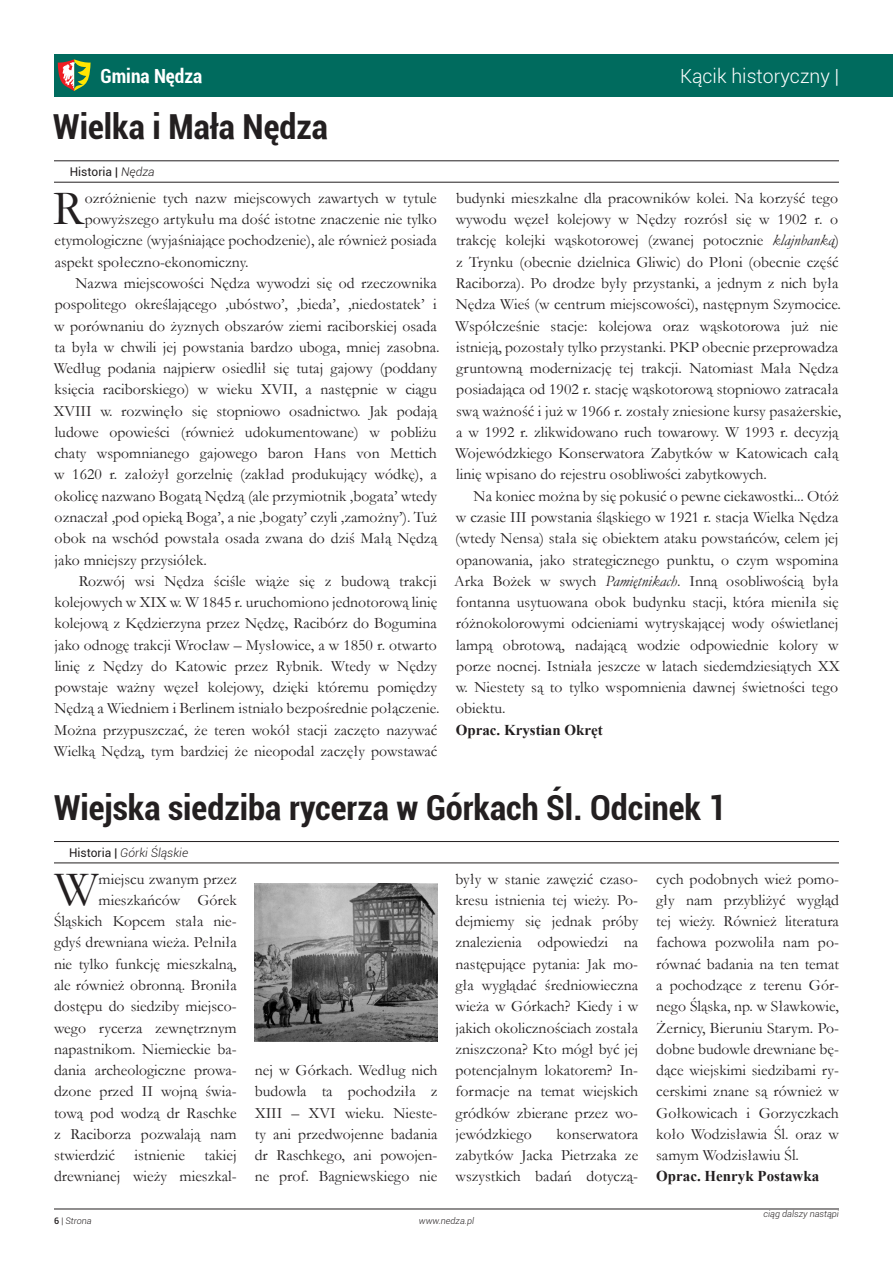
<style>
.page{position:relative;width:893px;height:1263px;background:#fff}
.page>*{position:absolute;margin:0;border:0;box-sizing:border-box;transform-origin:0 0}
.News_Body_Dropcap{font:49.8px "Garamond";color:#231f20}
.News_Title{font:700 condensed 34.5px "Roboto";color:#231f20}
.t1{font:300 19.5px "Roboto";color:#fff}
.t2{font:700 condensed 19.5px "Roboto";color:#fff}
.News_Body{font:15.75px/21.3px "Garamond";color:#231f20}
.News_Body_Dropcap-2{font:15.75px/21.3px "Garamond";color:#231f20;text-align:justify}
.News_Body_Dropcap-3{font:700 15px "Times New Roman";color:#231f20}
.Normalny{font:700 15px "Times New Roman";color:#231f20}
.News_Info_Bold{font:italic 300 12px "Roboto";color:#231f20}
.News_Info_Bold-2{font:12px "Roboto";color:#231f20}
.News_Title-2{font:italic 300 9px "Roboto";color:#231f20}
.s1{font-weight:300;font-style:italic}
.s2{font-style:italic}
.s3{font-weight:400;font-style:normal}
.s4{font-weight:500;font-style:normal}
.s5{font-style:normal}
</style>
<div class="page">
<div style="left:54px;top:54px;width:839px;height:43px;background:#006b5e"></div>
<svg style="left:58px;top:59px;width:33px;height:31px"></svg>
<hr style="left:54px;top:1209px;width:785px;height:1px;background:#231f20">
<hr style="left:54px;top:161px;width:785px;height:1px;background:#231f20">
<hr style="left:54px;top:182px;width:785px;height:1px;background:#231f20">
<hr style="left:54px;top:841px;width:785px;height:1px;background:#231f20">
<hr style="left:54px;top:863px;width:785px;height:1px;background:#231f20">
<img style="left:255px;top:884px;width:182px;height:157px">
<p class="t2" style="left:100px;top:62px;width:103px">Gmina Nędza</p>
<p class="t1" style="left:680px;top:62px;width:160px">Kącik historyczny |</p>
<p class="News_Title" style="left:53px;top:103px;width:276px">Wielka i Mała Nędza</p>
<p class="News_Info_Bold-2" style="left:70px;top:163px;width:86px">Historia | <span class="s1">Nędza</span></p>
<p class="News_Body_Dropcap" style="left:53px;top:175px;width:33px">R</p>
<p class="News_Body_Dropcap-2" style="left:85px;top:187px;width:353px">ozróżnienie tych nazw miejscowych zawartych w tytule</p>
<p class="News_Body_Dropcap-2" style="left:85px;top:208px;width:353px">powyższego artykułu ma dość istotne znaczenie nie tylko</p>
<p class="News_Body_Dropcap-2" style="left:55px;top:229px;width:384px">etymologiczne (wyjaśniające pochodzenie), ale również posiada</p>
<p class="News_Body_Dropcap-2" style="left:55px;top:251px;width:195px">aspekt społeczno-ekonomiczny.</p>
<p class="News_Body" style="left:53px;top:272px;width:388px;text-indent:22px">Nazwa miejscowości Nędza wywodzi się od rzeczownika pospolitego określającego ‚ubóstwo’, ‚bieda’, ‚niedostatek’ i w porównaniu do żyznych obszarów ziemi raciborskiej osada ta była w chwili jej powstania bardzo uboga, mniej zasobna.<br>Według podania najpierw osiedlił się tutaj gajowy (poddany księcia raciborskiego) w wieku XVII, a następnie w ciągu XVIII w. rozwinęło się stopniowo osadnictwo. Jak podają ludowe opowieści (również udokumentowane) w pobliżu chaty wspomnianego gajowego baron Hans von Mettich w 1620 r. założył gorzelnię (zakład produkujący wódkę), a okolicę nazwano Bogatą Nędzą (ale przymiotnik ‚bogata’ wtedy oznaczał ‚pod opieką Boga’, a nie ‚bogaty’ czyli ‚zamożny’). Tuż obok na wschód powstała osada zwana do dziś Małą Nędzą jako mniejszy przysiółek.</p>
<p class="News_Body" style="left:54px;top:570px;width:387px;text-indent:25px">Rozwój wsi Nędza ściśle wiąże się z budową trakcji kolejowych w XIX w. W 1845 r. uruchomiono jednotorową linię kolejową z Kędzierzyna przez Nędzę, Racibórz do Bogumina jako odnogę trakcji Wrocław – Mysłowice, a w 1850 r. otwarto linię z Nędzy do Katowic przez Rybnik. Wtedy w Nędzy powstaje ważny węzeł kolejowy, dzięki któremu pomiędzy Nędzą a Wiedniem i Berlinem istniało bezpośrednie połączenie.<br>Można przypuszczać, że teren wokół stacji zaczęto nazywać Wielką Nędzą, tym bardziej że nieopodal zaczęły powstawać</p>
<p class="News_Body" style="left:455px;top:187px;width:387px">budynki mieszkalne dla pracowników kolei. Na korzyść tego wywodu węzeł kolejowy w Nędzy rozrósł się w 1902 r. o trakcję kolejki wąskotorowej (zwanej potocznie <span class="s2">klajnbanką</span>) z Trynku (obecnie dzielnica Gliwic) do Płoni (obecnie część Raciborza). Po drodze były przystanki, a jednym z nich była Nędza Wieś (w centrum miejscowości), następnym Szymocice.<br>Współcześnie stacje: kolejowa oraz wąskotorowa już nie istnieją, pozostały tylko przystanki. PKP obecnie przeprowadza gruntowną modernizację tej trakcji. Natomiast Mała Nędza posiadająca od 1902 r. stację wąskotorową stopniowo zatracała swą ważność i już w 1966 r. zostały zniesione kursy pasażerskie, a w 1992 r. zlikwidowano ruch towarowy. W 1993 r. decyzją Wojewódzkiego Konserwatora Zabytków w Katowicach całą linię wpisano do rejestru osobliwości zabytkowych.</p>
<p class="News_Body" style="left:454px;top:485px;width:387px;text-align:justify;text-indent:19px">Na koniec można by się pokusić o pewne ciekawostki... Otóż w czasie III powstania śląskiego w 1921 r. stacja Wielka Nędza (wtedy Nensa) stała się obiektem ataku powstańców, celem jej opanowania, jako strategicznego punktu, o czym wspomina Arka Bożek w swych <span class="s2">Pamiętnikach</span>. Inną osobliwością była fontanna usytuowana obok budynku stacji, która mieniła się różnokolorowymi odcieniami wytryskającej wody oświetlanej lampą obrotową, nadającą wodzie odpowiednie kolory w porze nocnej. Istniała jeszcze w latach siedemdziesiątych XX w. Niestety są to tylko wspomnienia dawnej świetności tego obiektu.</p>
<p class="Normalny" style="left:456px;top:719px;width:149px">Oprac. Krystian Okręt</p>
<p class="News_Title" style="left:54px;top:783px;width:674px">Wiejska siedziba rycerza w Górkach Śl. Odcinek 1</p>
<p class="News_Info_Bold" style="left:69px;top:844px;width:121px"><span class="s3">Historia |</span> Górki Śląskie</p>
<p class="News_Body_Dropcap" style="left:54px;top:856px;width:46px">W</p>
<p class="News_Body_Dropcap-2" style="left:455px;top:868px;width:184px">były w stanie zawęzić czaso&shy;kresu istnienia tej wieży. Po&shy;dejmiemy się jednak próby znalezienia odpowiedzi na następujące pytania: Jak mo&shy;gła wyglądać średniowieczna wieża w Górkach? Kiedy i w jakich okolicznościach została zniszczona? Kto mógł być jej potencjalnym lokatorem? In&shy;formacje na temat wiejskich gródków zbierane przez wo&shy;jewódzkiego</p>
<p class="News_Body_Dropcap-2" style="left:656px;top:868px;width:184px">cych podobnych wież pomo&shy;gły nam przybliżyć wygląd tej wieży. Również literatura fachowa pozwoliła nam po&shy;równać badania na ten temat a pochodzące z terenu Gór&shy;nego Śląska, np. w Sławkowie, Żernicy, Bieruniu Starym. Po&shy;dobne budowle drewniane bę&shy;dące wiejskimi siedzibami ry&shy;cerskimi znane są również w Gołkowicach i Gorzyczkach koło Wodzisławia Śl. oraz w samym Wodzisławiu Śl.</p>
<p class="News_Body_Dropcap-3" style="left:656px;top:1165px;width:164px">Oprac. Henryk Postawka</p>
<p class="News_Title-2" style="left:764px;top:1207px;width:77px">ciąg dalszy nastąpi</p>
<p class="News_Body_Dropcap-2" style="left:54px;top:868px;width:184px;text-align:right">miejscu zwanym przez mieszkańców Górek<br>Śląskich Kopcem stała nie&shy;gdyś drewniana wieża. Pełniła nie tylko funkcję mieszkalną, ale również obronną. Broniła dostępu do siedziby miejsco&shy;wego rycerza zewnętrznym napastnikom. Niemieckie ba&shy;dania archeologiczne prowa&shy;dzone przed II wojną świa&shy;tową pod wodzą dr Raschke z Raciborza pozwalają nam stwierdzić istnienie takiej drewnianej wieży mieszkal-</p>
<p class="News_Body_Dropcap-2" style="left:255px;top:1059px;width:184px">nej w Górkach. Według nich budowla ta pochodziła z XIII – XVI wieku. Nieste&shy;ty ani przedwojenne badania dr Raschkego, ani powojen&shy;ne prof. Bagniewskiego nie</p>
<p class="News_Body_Dropcap-2" style="left:455px;top:1123px;width:184px;text-indent:101px">konserwatora zabytków Jacka Pietrzaka ze wszystkich badań dotyczą-</p>
<p class="News_Title-2" style="left:419px;top:1214px;width:57px">www.nedza.pl</p>
<p class="News_Title-2" style="left:54px;top:1214px;width:39px"><span class="s4">6</span> <span class="s5">|</span> Strona</p>
</div>
